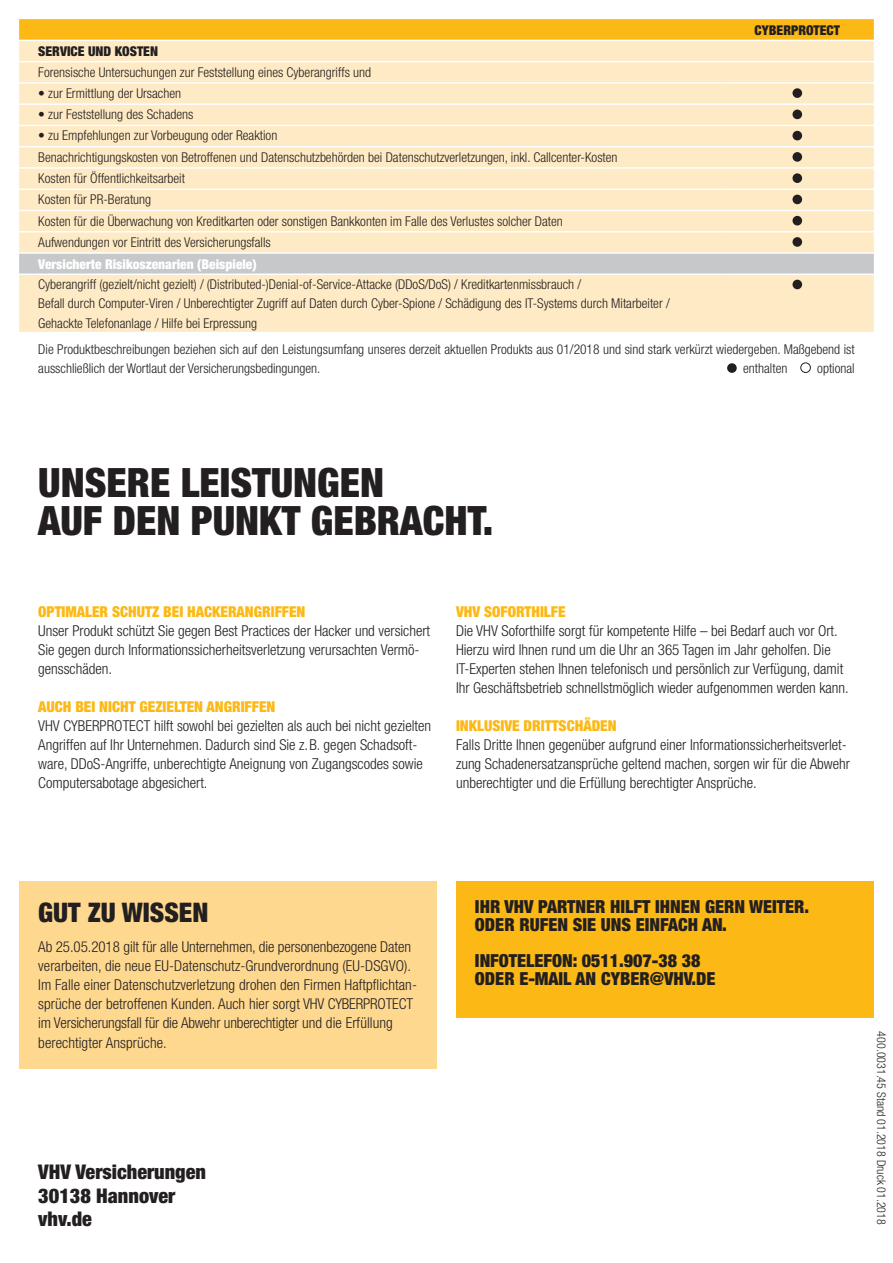
<style>
.page{position:relative;width:893px;height:1263px;background:#fff}
.page>*{position:absolute;margin:0;border:0;box-sizing:border-box;transform-origin:0 0}
.t1{font:900 condensed 40.5px "Helvetica Neue";color:#231f20}
.t2{font:900 condensed 27px "Helvetica Neue";color:#231f20}
.t3{font:900 condensed 20.25px/23.2px "Helvetica Neue";color:#231f20}
.t4{font:900 condensed 18px "Helvetica Neue";color:#231f20}
.t5{font:300 condensed 15px/19px "Helvetica Neue";color:#231f20}
.t6{font:900 condensed 15px "Helvetica Neue";color:#fcb814}
.t7{font:300 condensed 13.5px/21.3px "Helvetica Neue";color:#231f20}
.t8{font:900 condensed 13.5px "Helvetica Neue";color:#fff}
.t9{font:900 condensed 13.5px "Helvetica Neue";color:#231f20}
.t10{font:300 condensed 12px "Helvetica Neue";color:#231f20}
</style>
<div class="page">
<svg style="left:19px;top:19px;width:855px;height:21px;background:#fcb919"></svg>
<div style="left:19px;top:41px;width:855px;height:291px;background:#feeac4"></div>
<div style="left:19px;top:254px;width:855px;height:20px;background:#c7c8ca"></div>
<hr style="left:721px;top:61px;width:153px;height:1px;background:#fff">
<hr style="left:721px;top:82px;width:153px;height:2px;background:#fff">
<hr style="left:721px;top:103px;width:153px;height:2px;background:#fff">
<hr style="left:721px;top:125px;width:153px;height:1px;background:#fff">
<hr style="left:721px;top:146px;width:153px;height:1px;background:#fff">
<hr style="left:721px;top:167px;width:153px;height:2px;background:#fff">
<hr style="left:721px;top:188px;width:153px;height:2px;background:#fff">
<hr style="left:721px;top:210px;width:153px;height:1px;background:#fff">
<hr style="left:721px;top:231px;width:153px;height:1px;background:#fff">
<hr style="left:721px;top:252px;width:153px;height:2px;background:#fff">
<hr style="left:721px;top:274px;width:153px;height:1px;background:#fff">
<hr style="left:19px;top:61px;width:702px;height:1px;background:#fff">
<hr style="left:19px;top:82px;width:702px;height:2px;background:#fff">
<hr style="left:19px;top:252px;width:702px;height:2px;background:#fff">
<hr style="left:19px;top:274px;width:702px;height:1px;background:#fff">
<hr style="left:19px;top:103px;width:702px;height:2px;background:#fff">
<hr style="left:19px;top:125px;width:702px;height:1px;background:#fff">
<hr style="left:19px;top:146px;width:702px;height:1px;background:#fff">
<hr style="left:19px;top:167px;width:702px;height:2px;background:#fff">
<hr style="left:19px;top:188px;width:702px;height:2px;background:#fff">
<hr style="left:19px;top:210px;width:702px;height:1px;background:#fff">
<hr style="left:19px;top:231px;width:702px;height:1px;background:#fff">
<div style="left:792px;top:88px;width:10px;height:10px;background:#231f20;border-radius:50%"></div>
<div style="left:792px;top:110px;width:10px;height:9px;background:#231f20;border-radius:50%"></div>
<div style="left:792px;top:131px;width:10px;height:9px;background:#231f20;border-radius:50%"></div>
<div style="left:792px;top:152px;width:10px;height:10px;background:#231f20;border-radius:50%"></div>
<div style="left:792px;top:173px;width:10px;height:10px;background:#231f20;border-radius:50%"></div>
<div style="left:792px;top:195px;width:10px;height:9px;background:#231f20;border-radius:50%"></div>
<div style="left:792px;top:216px;width:10px;height:9px;background:#231f20;border-radius:50%"></div>
<div style="left:792px;top:237px;width:10px;height:10px;background:#231f20;border-radius:50%"></div>
<div style="left:792px;top:280px;width:10px;height:9px;background:#231f20;border-radius:50%"></div>
<div style="left:727px;top:363px;width:10px;height:10px;background:#231f20;border-radius:50%"></div>
<div style="left:800px;top:362px;width:11px;height:11px;border:1px solid #231f20;border-radius:50%"></div>
<div style="left:456px;top:881px;width:418px;height:137px;background:#fcb814"></div>
<div style="left:19px;top:881px;width:418px;height:187px;background:#fed88f"></div>
<p class="t9" style="left:38px;top:42px;width:121px">SERVICE UND KOSTEN</p>
<p class="t7" style="left:38px;top:61px;width:334px">Forensische Untersuchungen zur Feststellung eines Cyberangriffs und</p>
<p class="t7" style="left:38px;top:82px;width:144px">• zur Ermittlung der Ursachen</p>
<p class="t7" style="left:38px;top:104px;width:157px">• zur Feststellung des Schadens</p>
<p class="t7" style="left:38px;top:125px;width:581px">• zu Empfehlungen zur Vorbeugung oder Reaktion<br>Benachrichtigungskosten von Betroffenen und Datenschutzbehörden bei Datenschutzverletzungen, inkl. Callcenter-Kosten Kosten für Öffentlichkeitsarbeit<br>Kosten für PR-Beratung<br>Kosten für die Überwachung von Kreditkarten oder sonstigen Bankkonten im Falle des Verlustes solcher Daten Aufwendungen vor Eintritt des Versicherungsfalls</p>
<p class="t8" style="left:38px;top:256px;width:220px">VERSICHERTE RISIKOSZENARIEN (BEISPIELE)</p>
<p class="t7" style="left:38px;top:275px;width:633px;line-height:19.2px">Cyberangriff (gezielt/nicht gezielt) / (Distributed-)Denial-of-Service-Attacke (DDoS/DoS) / Kreditkartenmissbrauch /<br>Befall durch Computer-Viren / Unberechtigter Zugriff auf Daten durch Cyber-Spione / Schädigung des IT-Systems durch Mitarbeiter /<br>Gehackte Telefonanlage / Hilfe bei Erpressung</p>
<p class="t9" style="left:754px;top:22px;width:87px">CYBERPROTECT</p>
<p class="t7" style="left:38px;top:339px;width:818px;line-height:19.2px">Die Produktbeschreibungen beziehen sich auf den Leistungsumfang unseres derzeit aktuellen Produkts aus 01/2018 und sind stark verkürzt wiedergeben. Maßgebend ist ausschließlich der Wortlaut der Versicherungsbedingungen.</p>
<p class="t7" style="left:743px;top:357px;width:46px">enthalten</p>
<p class="t7" style="left:817px;top:357px;width:39px">optional</p>
<h1 class="t1" style="left:38px;top:457px;width:23px">UNSERE</h1>
<h1 class="t1" style="left:181px;top:457px;width:21px">LEISTUNGEN</h1>
<h1 class="t1" style="left:38px;top:496px;width:23px">AUF</h1>
<h1 class="t1" style="left:113px;top:496px;width:23px">DEN</h1>
<h1 class="t1" style="left:191px;top:496px;width:45px">PUNKT</h1>
<h1 class="t1" style="left:311px;top:496px;width:24px">GEBRA</h1>
<h1 class="t1" style="left:423px;top:496px;width:72px">CHT.</h1>
<p class="t6" style="left:38px;top:602px;width:269px">OPTIMALER SCHUTZ BEI HACKERANGRIFFEN</p>
<p class="t5" style="left:38px;top:621px;width:393px">Unser Produkt schützt Sie gegen Best Practices der Hacker und versichert<br>Sie gegen durch Informationssicherheitsverletzung verursachten Vermö&shy;gensschäden.</p>
<p class="t6" style="left:38px;top:697px;width:239px">AUCH BEI NICHT GEZIELTEN ANGRIFFEN</p>
<p class="t5" style="left:38px;top:716px;width:394px">VHV CYBERPROTECT hilft sowohl bei gezielten als auch bei nicht gezielten Angriffen auf Ihr Unternehmen. Dadurch sind Sie z.B. gegen Schadsoft&shy;ware, DDoS-Angriffe, unberechtigte Aneignung von Zugangscodes sowie Computersabotage abgesichert.</p>
<p class="t6" style="left:456px;top:602px;width:111px">VHV SOFORTHILFE</p>
<p class="t5" style="left:456px;top:621px;width:394px">Die VHV Soforthilfe sorgt für kompetente Hilfe – bei Bedarf auch vor Ort.<br>Hierzu wird Ihnen rund um die Uhr an 365 Tagen im Jahr geholfen. Die IT-Experten stehen Ihnen telefonisch und persönlich zur Verfügung, damit Ihr Geschäftsbetrieb schnellstmöglich wieder aufgenommen werden kann.</p>
<p class="t6" style="left:456px;top:716px;width:162px">INKLUSIVE DRITTSCHÄDEN</p>
<p class="t5" style="left:456px;top:735px;width:395px">Falls Dritte Ihnen gegenüber aufgrund einer Informationssicherheitsverlet&shy;zung Schadenersatzansprüche geltend machen, sorgen wir für die Abwehr unberechtigter und die Erfüllung berechtigter Ansprüche.</p>
<h2 class="t2" style="left:38px;top:896px;width:172px">GUT ZU WISSEN</h2>
<p class="t5" style="left:38px;top:937px;width:380px">Ab 25.05.2018 gilt für alle Unternehmen, die personenbezogene Daten verarbeiten, die neue EU-Datenschutz-Grundverordnung (EU-DSGVO).<br>Im Falle einer Datenschutzverletzung drohen den Firmen Haftpflichtan&shy;sprüche der betroffenen Kunden. Auch hier sorgt VHV CYBERPROTECT im Versicherungsfall für die Abwehr unberechtigter und die Erfüllung berechtigter Ansprüche.</p>
<h3 class="t3" style="left:38px;top:1160px;width:169px">VHV VERSICHERUNGEN<br>30138 HANNOVER<br>VHV.DE</h3>
<p class="t4" style="left:475px;top:896px;width:83px">IHR VHV PARTNER</p>
<p class="t4" style="left:610px;top:896px;width:9px">HILFT</p>
<p class="t4" style="left:655px;top:896px;width:10px">IHNEN</p>
<p class="t4" style="left:705px;top:896px;width:11px">GERN</p>
<p class="t4" style="left:749px;top:896px;width:24px">WEITER</p>
<p class="t4" style="left:804px;top:896px;width:6px">.</p>
<p class="t4" style="left:475px;top:914px;width:11px">ODER</p>
<p class="t4" style="left:519px;top:914px;width:11px">RUFEN</p>
<p class="t4" style="left:573px;top:914px;width:39px">SIE UNS</p>
<p class="t4" style="left:636px;top:914px;width:10px">EINFA</p>
<p class="t4" style="left:678px;top:914px;width:50px">CHAN.</p>
<p class="t4" style="left:475px;top:950px;width:10px">INFOTELEFON</p>
<p class="t4" style="left:573px;top:950px;width:129px">: 0511.907-38 38</p>
<p class="t4" style="left:475px;top:968px;width:11px">ODER</p>
<p class="t4" style="left:519px;top:968px;width:187px">E-MAIL AN CYBER@VHV.DE</p>
<p class="t10" style="left:888px;top:1031px;width:195px;rotate:90deg">400.0031.45 Stand 01.2018 Druck 01.2018</p>
</div>
